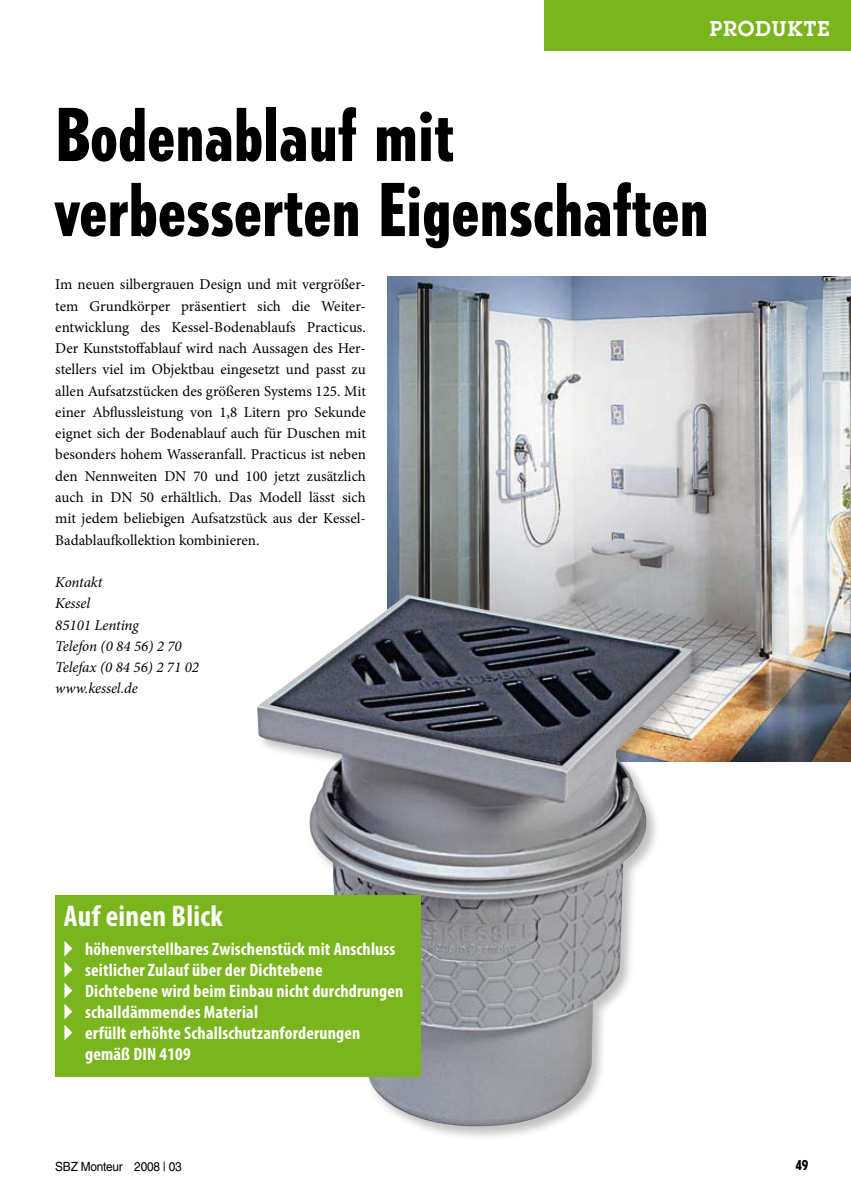
<style>
.page{position:relative;width:851px;height:1204px;background:#fff}
.page>*{position:absolute;margin:0;border:0;box-sizing:border-box;transform-origin:0 0}
.t1{font:800 condensed 72px/75px "Tempo Std";color:#000}
.t2{font:700 condensed 30px "Myriad Pro";letter-spacing:.01em;color:#fff}
.t3{font:600 21px "Lubalin Graph Std";letter-spacing:.05em;color:#fff}
.t4{font:700 condensed 18px "Myriad Pro";letter-spacing:.01em;color:#fff}
.t5{font:15px/21.3px "Minion Pro";color:#000;text-align:justify}
.t6{font:italic 15px/21.3px "Minion Pro";letter-spacing:-.005em;color:#000}
.t7{font:800 condensed 13.5px "Tempo Std";color:#000}
.t8{font:12.6px "Helvetica LT Std";letter-spacing:-.02em;color:#000;scale:.94 1}
</style>
<div class="page">
<img style="left:387px;top:276px;width:463px;height:485px">
<div style="left:254px;top:591px;width:453px;height:551px;background:#000;opacity:.25"></div>
<img style="left:257px;top:594px;width:435px;height:532px">
<div style="left:544px;top:0;width:306px;height:51px;background:#7ab51d"></div>
<div style="left:55px;top:894px;width:366px;height:182px;background:#7ab51d"></div>
<h3 class="t3" style="left:709px;top:15px;width:121px">PRODUKTE</h3>
<h1 class="t1" style="left:55px;top:97px;width:655px">Bodenablauf mit verbesserten Eigenschaften</h1>
<p class="t5" style="left:55px;top:274px;width:312px">Im neuen silbergrauen Design und mit vergrö-ßer&shy;tem Grundkörper präsentiert sich die Weiter&shy;entwicklung des Kessel-Bodenablaufs Practicus.<br>Der Kunststoffablauf wird nach Aussagen des Her&shy;stellers viel im Objektbau ein-gesetzt und passt zu allen Aufsatzstücken des größeren Systems 125. Mit einer Abflussleistung von 1,8 Litern pro Sekunde eignet sich der Bodenablauf auch für Duschen mit besonders hohem Wasseranfall. Practicus ist neben den Nennweiten DN 70 und 100 jetzt zusätzlich auch in DN 50 erhältlich. Das Modell lässt sich mit jedem beliebigen Aufsatzstück aus der Kessel-Badablaufkollektion kombinieren.</p>
<p class="t6" style="left:55px;top:571px;width:145px">Kontakt<br>Kessel<br>85101 Lenting<br>Telefon (0 84 56) 2 70<br>Telefax (0 84 56) 2 71 02 www.kessel.de</p>
<h2 class="t2" style="left:64px;top:897px;width:160px">Auf einen Blick</h2>
<p class="t4" style="left:64px;top:938px;width:333px">▸ höhenverstellbares Zwischenstück mit Anschluss</p>
<p class="t4" style="left:64px;top:959px;width:260px">▸ seitlicher Zulauf über der Dichtebene</p>
<p class="t4" style="left:64px;top:980px;width:341px">▸ Dichtebene wird beim Einbau nicht durchdrungen</p>
<p class="t4" style="left:64px;top:1001px;width:196px">▸ schalldämmendes Material</p>
<p class="t4" style="left:64px;top:1022px;width:298px">▸ erfüllt erhöhte Schallschutzanforderungen</p>
<p class="t4" style="left:85px;top:1043px;width:107px">gemäß DIN 4109</p>
<p class="t8" style="left:55px;top:1159px;width:136px">SBZ Monteur 2008 | 03</p>
<p class="t7" style="left:795px;top:1156px;width:14px">49</p>
</div>
